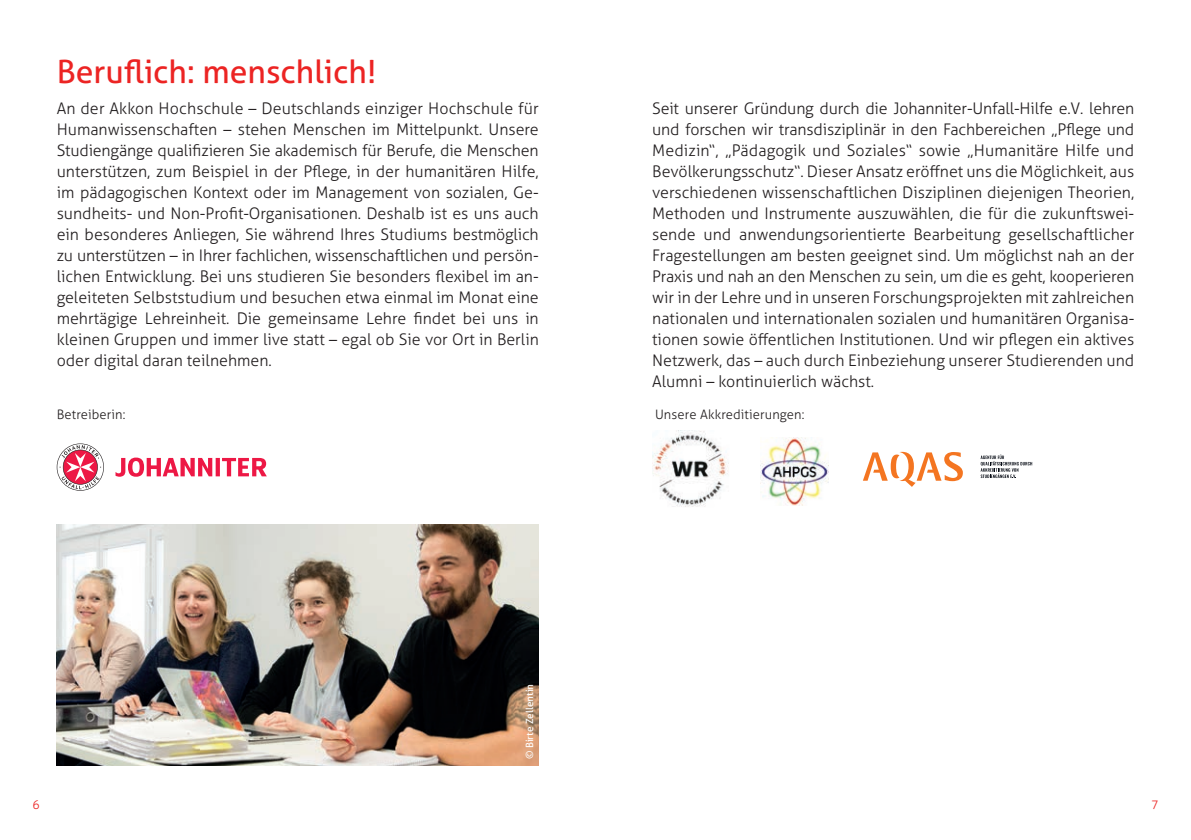
<style>
.page{position:relative;width:1191px;height:840px;background:#fff}
.page>*{position:absolute;margin:0;border:0;box-sizing:border-box;transform-origin:0 0}
.t1{font:32px "Aller";color:#ec2423}
.t2{font:300 16px/21px "Aller";color:#231f20;text-align:justify}
.t3{font:300 13px "Aller";letter-spacing:.01em;color:#231f20}
.t4{font:300 12px "Aller";color:#ec2423}
.t5{font:10px "Aller";color:#fff}
</style>
<div class="page">
<img style="left:57px;top:524px;width:482px;height:241px">
<svg style="left:57px;top:443px;width:210px;height:47px"></svg>
<img style="left:652px;top:430px;width:77px;height:77px">
<img style="left:760px;top:437px;width:68px;height:68px">
<svg style="left:863px;top:451px;width:170px;height:36px"></svg>
<h1 class="t1" style="left:57px;top:52px;width:321px">Beruflich: menschlich!</h1>
<p class="t2" style="left:57px;top:98px;width:483px">An der Akkon Hochschule – Deutschlands einziger Hochschule für Humanwissenschaften – stehen Menschen im Mittelpunkt. Unsere Studiengänge qualifizieren Sie akademisch für Berufe, die Menschen unterstützen, zum Beispiel in der Pflege, in der humanitären Hilfe, im pädagogischen Kontext oder im Management von sozialen, Ge&shy;sundheits- und Non-Profit-Organisationen. Deshalb ist es uns auch ein besonderes Anliegen, Sie während Ihres Studiums bestmöglich zu unterstützen – in Ihrer fachlichen, wissenschaftlichen und persön&shy;lichen Entwicklung. Bei uns studieren Sie besonders flexibel im an&shy;geleiteten Selbststudium und besuchen etwa einmal im Monat eine mehrtägige Lehreinheit. Die gemeinsame Lehre findet bei uns in kleinen Gruppen und immer live statt – egal ob Sie vor Ort in Berlin oder digital daran teilnehmen.</p>
<p class="t2" style="left:652px;top:98px;width:483px">Seit unserer Gründung durch die Johanniter-Unfall-Hilfe e.V. lehren und forschen wir transdisziplinär in den Fachbereichen „Pflege und Medizin“, „Pädagogik und Soziales“ sowie „Humanitäre Hilfe und Bevölkerungsschutz“. Dieser Ansatz eröffnet uns die Möglichkeit, aus verschiedenen wissenschaftlichen Disziplinen diejenigen Theorien, Methoden und Instrumente auszuwählen, die für die zukunftswei&shy;sende und anwendungsorientierte Bearbeitung gesellschaftlicher Fragestellungen am besten geeignet sind. Um möglichst nah an der Praxis und nah an den Menschen zu sein, um die es geht, kooperieren wir in der Lehre und in unseren Forschungsprojekten mit zahlreichen nationalen und internationalen sozialen und humanitären Organisa&shy;tionen sowie öffentlichen Institutionen. Und wir pflegen ein aktives Netzwerk, das – auch durch Einbeziehung unserer Studierenden und Alumni – kontinuierlich wächst.</p>
<p class="t3" style="left:57px;top:406px;width:70px">Betreiberin:</p>
<p class="t3" style="left:655px;top:406px;width:151px">Unsere Akkreditierungen:</p>
<p class="t5" style="left:523px;top:758px;width:77px;rotate:-90deg">© Birte Zellentin</p>
<p class="t4" style="left:33px;top:797px;width:9px">6</p>
<p class="t4" style="left:1151px;top:797px;width:9px">7</p>
</div>
